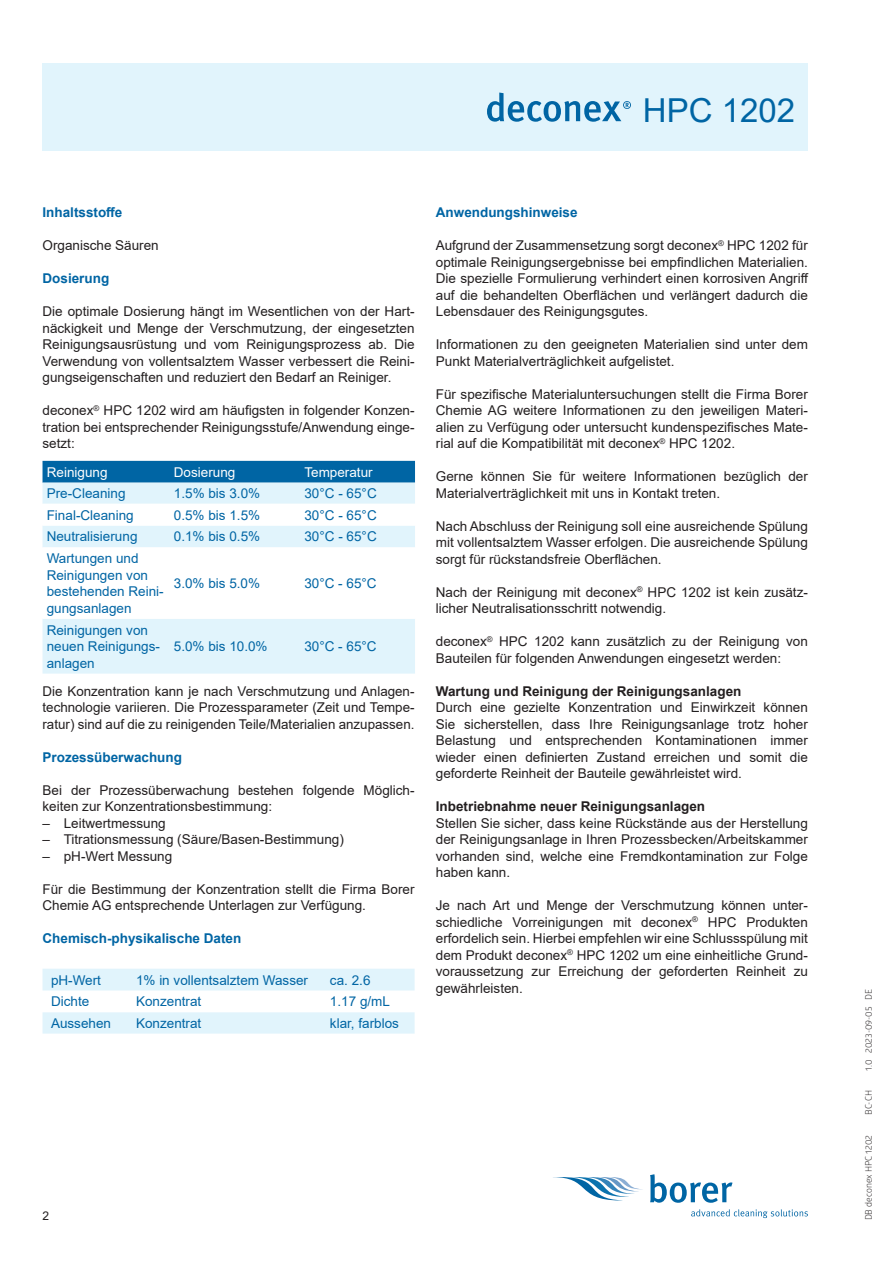
<style>
.page{position:relative;width:893px;height:1263px;background:#fff}
.page>*{position:absolute;margin:0;border:0;box-sizing:border-box;transform-origin:0 0}
.t1{font:33px "Arial";color:#0065a4}
.t2{font:13.5px/16.5px "Arial";color:#231f20;text-align:justify}
.t3{font:13.5px/16.5px "Arial";color:#0065a4}
.t4{font:700 13.5px "Arial";color:#0065a4}
.t5{font:700 13.5px "Arial";color:#231f20}
.t6{font:13.5px "Arial";color:#fff}
.t7{font:12px "Arial";color:#231f20}
.t8{font:9px "Glober";color:#231f20}
</style>
<div class="page">
<svg style="left:553px;top:1177px;width:90px;height:23px"></svg>
<svg style="left:650px;top:1174px;width:82px;height:29px"></svg>
<svg style="left:691px;top:1209px;width:117px;height:9px"></svg>
<div style="left:43px;top:64px;width:765px;height:87px;background:#e1f4fc"></div>
<svg style="left:487px;top:93px;width:144px;height:29px"></svg>
<div style="left:43px;top:461px;width:372px;height:22px;background:#0065a4"></div>
<div style="left:43px;top:483px;width:372px;height:191px;background:#e1f4fc"></div>
<svg style="left:43px;top:504px;width:372px;height:115px"></svg>
<svg style="left:43px;top:969px;width:372px;height:64px"></svg>
<h1 class="t1" style="left:643px;top:88px;width:154px">HPC 1202</h1>
<p class="t4" style="left:43px;top:203px;width:81px">Inhaltsstoffe</p>
<p class="t2" style="left:43px;top:237px;width:118px">Organische Säuren</p>
<p class="t4" style="left:43px;top:269px;width:68px">Dosierung</p>
<p class="t2" style="left:43px;top:303px;width:374px">Die optimale Dosierung hängt im Wesentlichen von der Hart&shy;näckigkeit und Menge der Verschmutzung, der eingesetzten Reinigungsausrüstung und vom Reinigungsprozess ab. Die Verwendung von vollentsalztem Wasser verbessert die Reini&shy;gungseigenschaften und reduziert den Bedarf an Reiniger.</p>
<p class="t2" style="left:43px;top:402px;width:374px">deconex<sup>®</sup> HPC 1202 wird am häufigsten in folgender Konzen&shy;tration bei entsprechender Reinigungsstufe/Anwendung einge&shy;setzt:</p>
<p class="t6" style="left:47px;top:463px;width:62px">Reinigung</p>
<p class="t6" style="left:174px;top:463px;width:63px">Dosierung</p>
<p class="t6" style="left:304px;top:463px;width:70px">Temperatur</p>
<p class="t3" style="left:47px;top:485px;width:80px">Pre-Cleaning</p>
<p class="t3" style="left:174px;top:485px;width:88px">1.5% bis 3.0%</p>
<p class="t3" style="left:304px;top:485px;width:74px">30°C - 65°C</p>
<p class="t3" style="left:47px;top:506px;width:89px">Final-Cleaning</p>
<p class="t3" style="left:174px;top:506px;width:88px">0.5% bis 1.5%</p>
<p class="t3" style="left:304px;top:506px;width:74px">30°C - 65°C</p>
<p class="t3" style="left:47px;top:528px;width:92px">Neutralisierung</p>
<p class="t3" style="left:174px;top:528px;width:88px">0.1% bis 0.5%</p>
<p class="t3" style="left:304px;top:528px;width:74px">30°C - 65°C</p>
<p class="t3" style="left:47px;top:550px;width:119px">Wartungen und<br>Reinigungen von bestehenden Reini&shy;gungsanlagen</p>
<p class="t3" style="left:174px;top:575px;width:88px">3.0% bis 5.0%</p>
<p class="t3" style="left:304px;top:575px;width:74px">30°C - 65°C</p>
<p class="t3" style="left:47px;top:621px;width:115px">Reinigungen von neuen Reinigungs&shy;anlagen</p>
<p class="t3" style="left:174px;top:638px;width:95px">5.0% bis 10.0%</p>
<p class="t3" style="left:304px;top:638px;width:74px">30°C - 65°C</p>
<p class="t2" style="left:43px;top:682px;width:374px">Die Konzentration kann je nach Verschmutzung und Anlagen&shy;technologie variieren. Die Prozessparameter (Zeit und Tempe&shy;ratur) sind auf die zu reinigenden Teile/Materialien anzupassen.</p>
<p class="t4" style="left:43px;top:747px;width:141px">Prozessüberwachung</p>
<p class="t2" style="left:43px;top:781px;width:374px">Bei der Prozessüberwachung bestehen folgende Möglich&shy;keiten zur Konzentrationsbestimmung:</p>
<p class="t2" style="left:43px;top:814px;width:125px">– Leitwertmessung</p>
<p class="t2" style="left:43px;top:831px;width:303px">– Titrationsmessung (Säure/Basen-Bestimmung)</p>
<p class="t2" style="left:43px;top:847px;width:131px">– pH-Wert Messung</p>
<p class="t2" style="left:43px;top:880px;width:374px">Für die Bestimmung der Konzentration stellt die Firma Borer<br>Chemie AG entsprechende Unterlagen zur Verfügung.</p>
<p class="t4" style="left:43px;top:929px;width:200px">Chemisch-physikalische Daten</p>
<p class="t3" style="left:51px;top:971px;width:52px">pH-Wert</p>
<p class="t3" style="left:136px;top:971px;width:174px">1% in vollentsalztem Wasser</p>
<p class="t3" style="left:330px;top:971px;width:42px">ca. 2.6</p>
<p class="t3" style="left:51px;top:993px;width:40px">Dichte</p>
<p class="t3" style="left:136px;top:993px;width:67px">Konzentrat</p>
<p class="t3" style="left:330px;top:993px;width:62px">1.17 g/mL</p>
<p class="t3" style="left:51px;top:1015px;width:62px">Aussehen</p>
<p class="t3" style="left:136px;top:1015px;width:67px">Konzentrat</p>
<p class="t3" style="left:330px;top:1015px;width:71px">klar, farblos</p>
<p class="t4" style="left:436px;top:203px;width:143px">Anwendungshinweise</p>
<p class="t2" style="left:436px;top:237px;width:374px">Aufgrund der Zusammensetzung sorgt deconex<sup>®</sup> HPC 1202 für optimale Reinigungsergebnisse bei empfindlichen Materialien.<br>Die spezielle Formulierung verhindert einen korrosiven Angriff auf die behandelten Oberflächen und verlängert dadurch die Lebensdauer des Reinigungsgutes.</p>
<p class="t2" style="left:436px;top:336px;width:374px">Informationen zu den geeigneten Materialien sind unter dem<br>Punkt Materialverträglichkeit aufgelistet.</p>
<p class="t2" style="left:436px;top:385px;width:374px">Für spezifische Materialuntersuchungen stellt die Firma Borer Chemie AG weitere Informationen zu den jeweiligen Materi&shy;alien zu Verfügung oder untersucht kundenspezifisches Mate&shy;rial auf die Kompatibilität mit deconex<sup>®</sup> HPC 1202.</p>
<p class="t2" style="left:436px;top:468px;width:374px">Gerne können Sie für weitere Informationen bezüglich der<br>Materialverträglichkeit mit uns in Kontakt treten.</p>
<p class="t2" style="left:436px;top:517px;width:374px">Nach Abschluss der Reinigung soll eine ausreichende Spülung mit vollentsalztem Wasser erfolgen. Die ausreichende Spülung sorgt für rückstandsfreie Oberflächen.</p>
<p class="t2" style="left:436px;top:583px;width:374px">Nach der Reinigung mit deconex<sup>®</sup> HPC 1202 ist kein zusätz&shy;licher Neutralisationsschritt notwendig.</p>
<p class="t2" style="left:436px;top:633px;width:374px">deconex<sup>®</sup> HPC 1202 kann zusätzlich zu der Reinigung von<br>Bauteilen für folgenden Anwendungen eingesetzt werden:</p>
<p class="t5" style="left:436px;top:681px;width:307px">Wartung und Reinigung der Reinigungsanlagen</p>
<p class="t2" style="left:436px;top:699px;width:374px">Durch eine gezielte Konzentration und Einwirkzeit können Sie sicherstellen, dass Ihre Reinigungsanlage trotz hoher Belastung und entsprechenden Kontaminationen immer wieder einen definierten Zustand erreichen und somit die geforderte Reinheit der Bauteile gewährleistet wird.</p>
<p class="t5" style="left:436px;top:797px;width:271px">Inbetriebnahme neuer Reinigungsanlagen</p>
<p class="t2" style="left:436px;top:814px;width:374px">Stellen Sie sicher, dass keine Rückstände aus der Herstellung der Reinigungsanlage in Ihren Prozessbecken/Arbeitskammer vorhanden sind, welche eine Fremdkontamination zur Folge haben kann.</p>
<p class="t2" style="left:436px;top:897px;width:374px">Je nach Art und Menge der Verschmutzung können unter&shy;schiedliche Vorreinigungen mit deconex<sup>®</sup> HPC Produkten erfordelich sein. Hierbei empfehlen wir eine Schlussspülung mit dem Produkt deconex<sup>®</sup> HPC 1202 um eine einheitliche Grund&shy;voraussetzung zur Erreichung der geforderten Reinheit zu gewährleisten.</p>
<p class="t7" style="left:43px;top:1208px;width:8px">2</p>
<p class="t8" style="left:862px;top:1071px;width:84px;rotate:-90deg">1.0 2023-09-05 DE</p>
<p class="t8" style="left:862px;top:1115px;width:26px;rotate:-90deg">BC-CH</p>
<p class="t8" style="left:862px;top:1220px;width:87px;rotate:-90deg">DB deconex HPC 1202</p>
</div>
